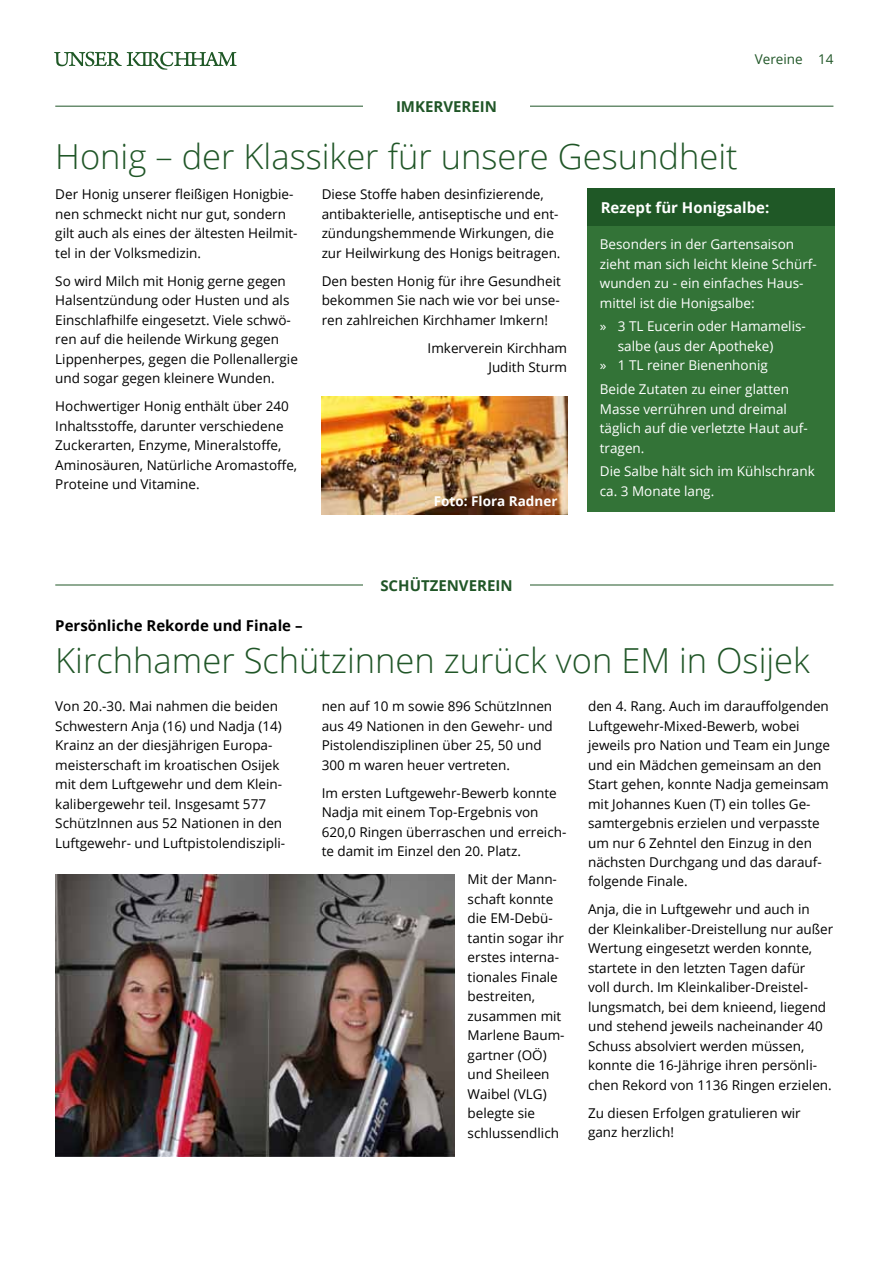
<style>
.page{position:relative;width:893px;height:1263px;background:#fff}
.page>*{position:absolute;margin:0;border:0;box-sizing:border-box;transform-origin:0 0}
.t1{font:300 34.5px "Open Sans";color:#205627}
.t2{font:700 15px "Open Sans";color:#000}
.t3{font:700 15px "Open Sans";color:#205627}
.t4{font:700 15px "Open Sans";color:#fff}
.t5{font:13.5px/19.5px "Open Sans";color:#000}
.t6{font:13.5px/19.5px "Open Sans";color:#fff}
.t7{font:700 13.5px "Open Sans";color:#fff}
.t8{font:13.5px "Open Sans";color:#205627}
</style>
<div class="page">
<hr style="left:55px;top:585px;width:778px;height:1px;background:#205627">
<div style="left:363px;top:570px;width:167px;height:31px;background:#fff"></div>
<img style="left:55px;top:874px;width:400px;height:283px">
<img style="left:322px;top:396px;width:245px;height:118px">
<hr style="left:55px;top:106px;width:778px;height:1px;background:#205627">
<div style="left:363px;top:91px;width:167px;height:31px;background:#fff"></div>
<div style="left:587px;top:226px;width:247px;height:286px;background:#337337"></div>
<div style="left:587px;top:189px;width:247px;height:37px;background:#1f5826"></div>
<svg style="left:54px;top:52px;width:183px;height:18px"></svg>
<p class="t8" style="left:755px;top:50px;width:80px">Vereine 14</p>
<p class="t3" style="left:396px;top:96px;width:10px">Imke</p>
<p class="t3" style="left:433px;top:96px;width:65px">rverein</p>
<h1 class="t1" style="left:55px;top:133px;width:684px">Honig – der Klassiker für unsere Gesundheit</h1>
<p class="t5" style="left:55px;top:184px;width:244px">Der Honig unserer fleißigen Honigbie&shy;nen schmeckt nicht nur gut, sondern gilt auch als eines der ältesten Heilmit&shy;tel in der Volksmedizin.</p>
<p class="t5" style="left:55px;top:271px;width:244px">So wird Milch mit Honig gerne gegen Halsentzündung oder Husten und als Einschlafhilfe eingesetzt. Viele schwö&shy;ren auf die heilende Wirkung gegen Lippenherpes, gegen die Pollenallergie und sogar gegen kleinere Wunden.</p>
<p class="t5" style="left:55px;top:396px;width:243px">Hochwertiger Honig enthält über 240<br>Inhaltsstoffe, darunter verschiedene Zuckerarten, Enzyme, Mineralstoffe, Aminosäuren, Natürliche Aromastoffe, Proteine und Vitamine.</p>
<p class="t5" style="left:322px;top:184px;width:240px">Diese Stoffe haben desinfizierende, antibakterielle, antiseptische und ent&shy;zündungshemmende Wirkungen, die zur Heilwirkung des Honigs beitragen.</p>
<p class="t5" style="left:322px;top:271px;width:241px;text-align:justify">Den besten Honig für ihre Gesundheit bekommen Sie nach wie vor bei unse&shy;ren zahlreichen Kirchhamer Imkern!</p>
<p class="t5" style="left:428px;top:338px;width:141px;text-align:right">Imkerverein Kirchham<br>Judith Sturm</p>
<p class="t4" style="left:601px;top:197px;width:170px">Rezept für Honigsalbe:</p>
<p class="t6" style="left:600px;top:234px;width:218px">Besonders in der Gartensaison zieht man sich leicht kleine Schürf&shy;wunden zu - ein einfaches Haus&shy;mittel ist die Honigsalbe:</p>
<p class="t6" style="left:600px;top:316px;width:208px">» 3 TL Eucerin oder Hamamelis-</p>
<p class="t6" style="left:618px;top:336px;width:157px">salbe (aus der Apotheke)</p>
<p class="t6" style="left:600px;top:355px;width:170px">» 1 TL reiner Bienenhonig</p>
<p class="t6" style="left:600px;top:379px;width:209px">Beide Zutaten zu einer glatten<br>Masse verrühren und dreimal täglich auf die verletzte Haut auf&shy;tragen.</p>
<p class="t6" style="left:600px;top:461px;width:216px">Die Salbe hält sich im Kühlschrank ca. 3 Monate lang.</p>
<p class="t7" style="left:434px;top:491px;width:125px">Foto: Flora Radner</p>
<p class="t3" style="left:380px;top:575px;width:134px">Sch ützenverein</p>
<p class="t2" style="left:55px;top:615px;width:249px">Persönliche Rekorde und Finale –</p>
<h1 class="t1" style="left:55px;top:637px;width:756px">Kirchhamer Schützinnen zurück von EM in Osijek</h1>
<p class="t5" style="left:322px;top:696px;width:233px">nen auf 10 m sowie 896 SchützInnen aus 49 Nationen in den Gewehr- und<br>Pistolendisziplinen über 25, 50 und<br>300 m waren heuer vertreten.</p>
<p class="t5" style="left:322px;top:783px;width:246px">Im ersten Luftgewehr-Bewerb konnte Nadja mit einem Top-Ergebnis von 620,0 Ringen überraschen und erreich&shy;te damit im Einzel den 20. Platz.</p>
<p class="t5" style="left:468px;top:869px;width:99px">Mit der Mann&shy;schaft konnte die EM-Debü&shy;tantin sogar ihr erstes interna&shy;tionales Finale bestreiten, zusammen mit<br>Marlene Baum&shy;gartner (OÖ) und Sheileen<br>Waibel (VLG) belegte sie schlussendlich</p>
<p class="t5" style="left:588px;top:696px;width:244px">den 4. Rang. Auch im darauffolgenden Luftgewehr-Mixed-Bewerb, wobei jeweils pro Nation und Team ein Junge und ein Mädchen gemeinsam an den Start gehen, konnte Nadja gemeinsam mit Johannes Kuen (T) ein tolles Ge&shy;samtergebnis erzielen und verpasste um nur 6 Zehntel den Einzug in den nächsten Durchgang und das darauf&shy;folgende Finale.</p>
<p class="t5" style="left:588px;top:899px;width:247px">Anja, die in Luftgewehr und auch in der Kleinkaliber-Dreistellung nur außer Wertung eingesetzt werden konnte, startete in den letzten Tagen dafür<br>voll durch. Im Kleinkaliber-Dreistel&shy;lungsmatch, bei dem knieend, liegend und stehend jeweils nacheinander 40<br>Schuss absolviert werden müssen, konnte die 16-Jährige ihren persönli&shy;chen Rekord von 1136 Ringen erzielen.</p>
<p class="t5" style="left:588px;top:1103px;width:214px">Zu diesen Erfolgen gratulieren wir ganz herzlich!</p>
<p class="t5" style="left:55px;top:696px;width:231px">Von 20.-30. Mai nahmen die beiden Schwestern Anja (16) und Nadja (14)<br>Krainz an der diesjährigen Europa&shy;meisterschaft im kroatischen Osijek mit dem Luftgewehr und dem Klein&shy;kalibergewehr teil. Insgesamt 577<br>SchützInnen aus 52 Nationen in den Luftgewehr- und Luftpistolendiszipli-</p>
</div>
